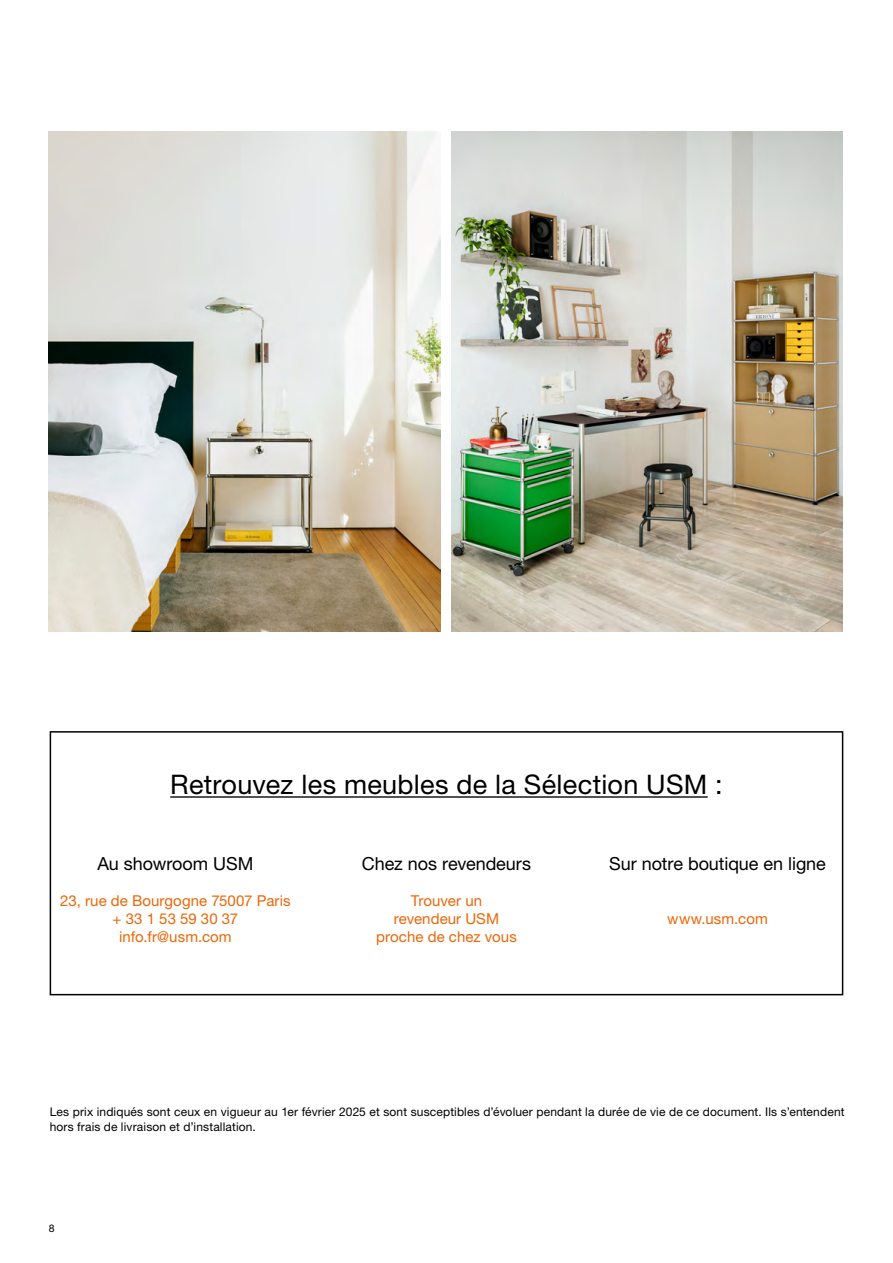
<style>
.page{position:relative;width:893px;height:1263px;background:#fff}
.page>*{position:absolute;margin:0;border:0;box-sizing:border-box;transform-origin:0 0}
.t1{font:27px "Helvetica Neue LT Std";letter-spacing:.01em;color:#000}
.t2{font:18px "Helvetica Neue LT Std";letter-spacing:-.005em;color:#000}
.t3{font:15px/18px "Helvetica Neue LT Std";letter-spacing:.005em;color:#ec6608;text-align:center}
.t4{font:12px/15px "Helvetica Neue";letter-spacing:.015em;color:#000}
.t5{font:10.5px "Helvetica Neue LT Std";color:#000}
</style>
<div class="page">
<div style="left:50px;top:731px;width:793px;height:264px;border:2px solid #020203"></div>
<hr style="left:170px;top:796px;width:538px;height:2px;background:#000">
<img style="left:49px;top:132px;width:391px;height:499px">
<img style="left:451px;top:132px;width:392px;height:499px">
<h1 class="t1" style="left:170px;top:768px;width:554px">Retrouvez les meubles de la Sélection USM :</h1>
<h2 class="t2" style="left:97px;top:853px;width:158px">Au showroom USM</h2>
<p class="t3" style="left:60px;top:891px;width:232px">23, rue de Bourgogne 75007 Paris + 33 1 53 59 30 37 info.fr@usm.com</p>
<h2 class="t2" style="left:362px;top:853px;width:171px">Chez nos revendeurs</h2>
<p class="t3" style="left:376px;top:891px;width:142px">Trouver un revendeur USM proche de chez vous</p>
<h2 class="t2" style="left:609px;top:853px;width:218px">Sur notre boutique en ligne</h2>
<p class="t3" style="left:667px;top:909px;width:102px">www.usm.com</p>
<p class="t4" style="left:50px;top:1104px;width:796px">Les prix indiqués sont ceux en vigueur au 1er février 2025 et sont susceptibles d’évoluer pendant la durée de vie de ce document. Ils s’entendent hors frais de livraison et d’installation.</p>
<p class="t5" style="left:49px;top:1222px;width:7px">8</p>
</div>
